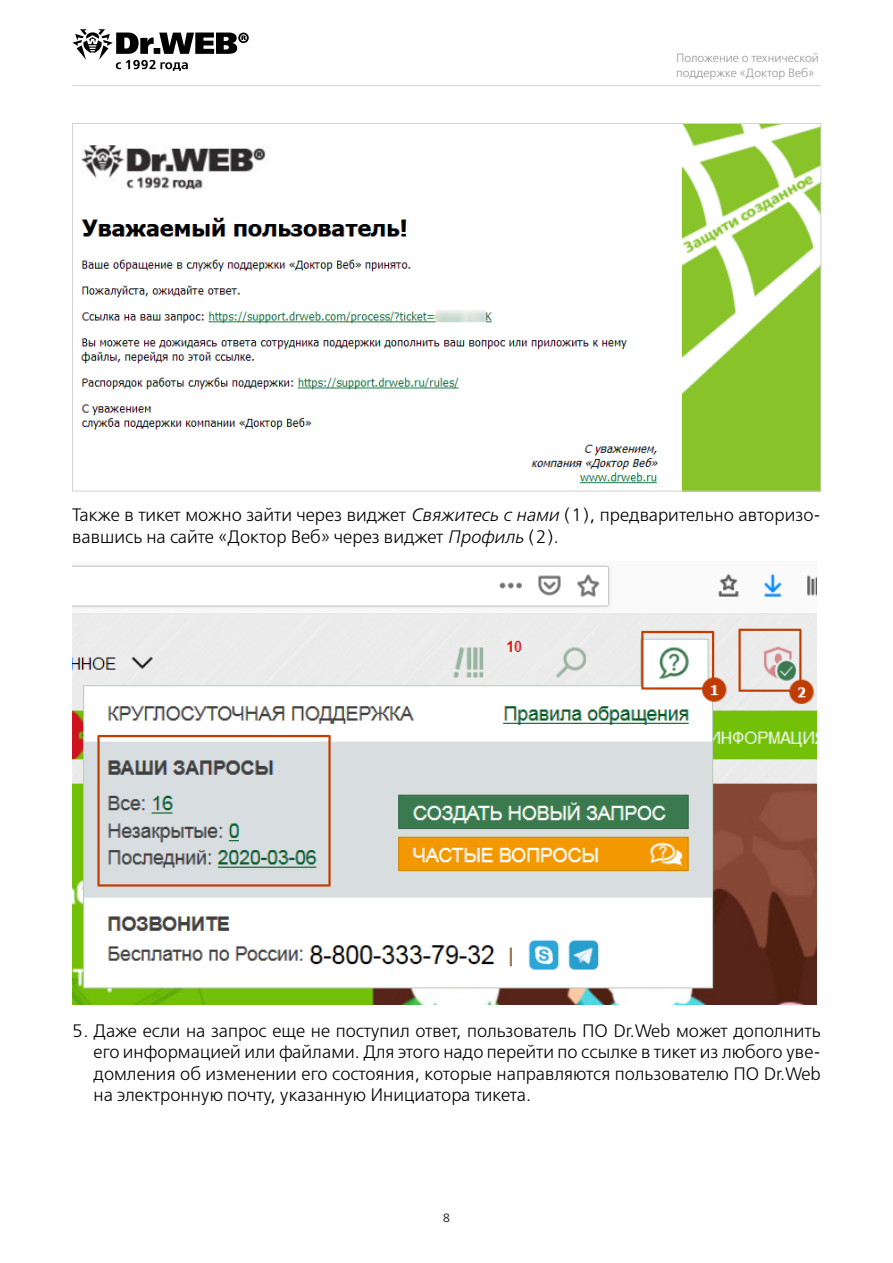
<style>
.page{position:relative;width:893px;height:1263px;background:#fff}
.page>*{position:absolute;margin:0;border:0;box-sizing:border-box;transform-origin:0 0}
.t1{font:300 18px/21.6px "Free Set";color:#000}
.t2{font:300 12px/14.4px "Free Set";color:#939598}
.t3{font:300 12px "Free Set";color:#000}
.s1{font-style:italic}
</style>
<div class="page">
<hr style="left:72px;top:85px;width:749px;height:1px;background:#d1d3d4">
<svg style="left:72px;top:29px;width:177px;height:42px"></svg>
<img style="left:80px;top:125px;width:739px;height:364px">
<img style="left:72px;top:565px;width:744px;height:439px">
<p class="t2" style="left:676px;top:51px;width:144px">Положение о технической поддержке «Доктор Веб»</p>
<p class="t1" style="left:72px;top:504px;width:750px">Также в тикет можно зайти через виджет <span class="s1">Свяжитесь с нами</span> (1), предварительно авторизо&shy;вавшись на сайте «Доктор Веб» через виджет <span class="s1">Профиль</span> (2).</p>
<p class="t1" style="left:94px;top:1019px;width:729px;text-align:justify;text-indent:-21px">5. Даже если на запрос еще не поступил ответ, пользователь ПО Dr.Web может дополнить его информацией или файлами. Для этого надо перейти по ссылке в тикет из любого уве&shy;домления об изменении его состояния, которые направляются пользователю ПО Dr.Web на электронную почту, указанную Инициатора тикета.</p>
<p class="t3" style="left:443px;top:1210px;width:9px">8</p>
</div>
